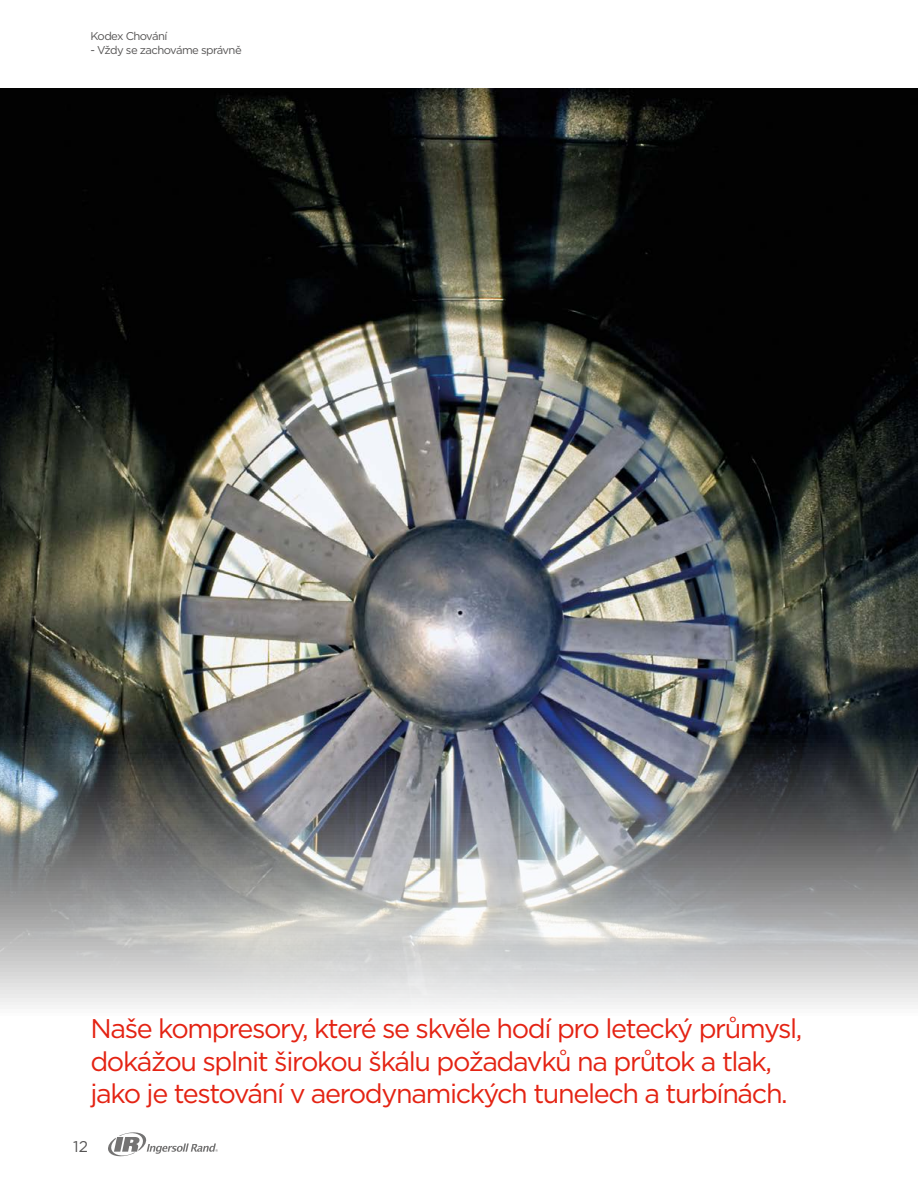
<style>
.page{position:relative;width:918px;height:1188px;background:#fff}
.page>*{position:absolute;margin:0;border:0;box-sizing:border-box;transform-origin:0 0}
.t1{font:27px/32.4px "Gotham";letter-spacing:-.05em;color:#e42313}
.t2{font:15.45px "Gotham";color:#555454}
.t3{font:11.25px "Gotham";letter-spacing:-.05em;color:#555454}
</style>
<div class="page">
<svg style="left:108px;top:1132px;width:110px;height:24px"></svg>
<img style="left:0;top:88px;width:918px;height:917px">
<p class="t3" style="left:90px;top:29px;width:79px">Kodex Chování</p>
<p class="t3" style="left:90px;top:43px;width:153px">- Vždy se zachováme správně</p>
<p class="t1" style="left:90px;top:1012px;width:714px">Naše kompresory, které se skvěle hodí pro letecký průmysl, dokážou splnit širokou škálu požadavků na průtok a tlak, jako je testování v aerodynamických tunelech a turbínách.</p>
<p class="t2" style="left:73px;top:1136px;width:16px">12</p>
</div>
